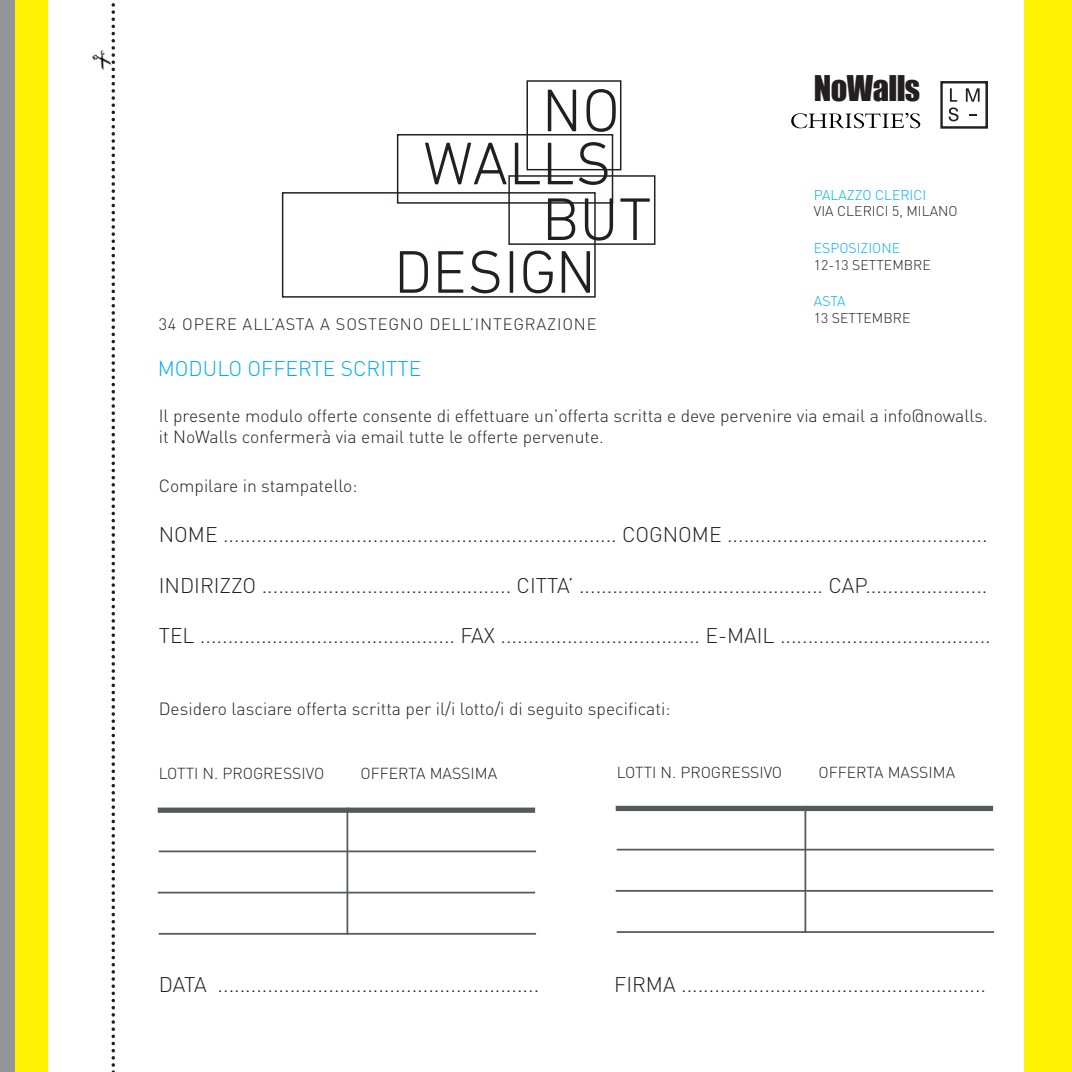
<style>
.page{position:relative;width:1072px;height:1072px;background:#fff}
.page>*{position:absolute;margin:0;border:0;box-sizing:border-box;transform-origin:0 0}
.t1{font:32.55px "Impact";letter-spacing:-.02em;color:#231f20}
.t2{font:300 21px "DINOT";color:#231f20}
.t3{font:300 21px "DINOT";color:#00aeef}
.t4{font:300 17.5px/21px "DINOT";color:#231f20}
.t5{font:300 16.45px "DINOT";letter-spacing:.05em;color:#231f20}
.t6{font:300 15.75px "DIN Pro";color:#231f20}
.t7{font:300 14px "DINOT";color:#231f20}
.t8{font:300 14px "DINOT";color:#00aeef}
</style>
<div class="page">
<div style="left:1024px;top:0;width:47px;height:1071px;background:#fff101"></div>
<svg style="left:111px;top:3px;width:4px;height:1069px"></svg>
<div style="left:941px;top:82px;width:46px;height:46px;border:2px solid #231f20"></div>
<svg style="left:965px;top:88px;width:14px;height:14px"></svg>
<svg style="left:948px;top:88px;width:10px;height:33px"></svg>
<div style="left:940px;top:81px;width:47px;height:47px;border:1px solid #231f20"></div>
<svg style="left:791px;top:113px;width:129px;height:15px"></svg>
<img style="left:92px;top:50px;width:20px;height:21px">
<div style="left:158px;top:807px;width:377px;height:5px;background:#57585a"></div>
<hr style="left:159px;top:850px;width:377px;height:2px;background:#57585a">
<hr style="left:158px;top:891px;width:377px;height:2px;background:#57585a">
<hr style="left:159px;top:932px;width:377px;height:2px;background:#57585a">
<hr style="left:346px;top:807px;width:2px;height:127px;background:#57585a">
<div style="left:615px;top:805px;width:378px;height:6px;background:#57585a"></div>
<hr style="left:616px;top:848px;width:378px;height:2px;background:#57585a">
<hr style="left:615px;top:890px;width:378px;height:1px;background:#57585a">
<hr style="left:616px;top:931px;width:378px;height:1px;background:#57585a">
<hr style="left:804px;top:805px;width:2px;height:127px;background:#57585a">
<svg style="left:425px;top:142px;width:182px;height:43px"></svg>
<div style="left:397px;top:134px;width:216px;height:70px;border:1px solid #231f20"></div>
<svg style="left:548px;top:89px;width:67px;height:43px"></svg>
<div style="left:526px;top:80px;width:95px;height:90px;border:1px solid #231f20"></div>
<svg style="left:548px;top:198px;width:101px;height:42px"></svg>
<div style="left:508px;top:175px;width:147px;height:70px;border:1px solid #231f20"></div>
<svg style="left:400px;top:250px;width:190px;height:43px"></svg>
<div style="left:282px;top:192px;width:313px;height:106px;border:1px solid #231f20"></div>
<div style="left:15px;top:0;width:33px;height:1071px;background:#fff101"></div>
<div style="left:0;top:0;width:15px;height:1071px;background:#939598"></div>
<p class="t5" style="left:159px;top:314px;width:439px">34 OPERE ALL’ASTA A SOSTEGNO DELL’INTEGRAZIONE</p>
<p class="t1" style="left:814px;top:63px;width:108px">NoWalls</p>
<p class="t8" style="left:814px;top:186px;width:114px">PALAZZO CLERICI</p>
<p class="t7" style="left:814px;top:203px;width:145px">VIA CLERICI 5, MILANO</p>
<p class="t8" style="left:814px;top:239px;width:88px">ESPOSIZIONE</p>
<p class="t7" style="left:814px;top:256px;width:118px">12-13 SETTEMBRE</p>
<p class="t8" style="left:814px;top:293px;width:33px">ASTA</p>
<p class="t7" style="left:814px;top:309px;width:98px">13 SETTEMBRE</p>
<p class="t3" style="left:158px;top:355px;width:265px">MODULO OFFERTE SCRITTE</p>
<p class="t4" style="left:159px;top:404px;width:830px">Il presente modulo offerte consente di effettuare un’offerta scritta e deve pervenire via email a info@nowalls. it NoWalls confermerà via email tutte le offerte pervenute.</p>
<p class="t4" style="left:159px;top:475px;width:200px">Compilare in stampatello:</p>
<p class="t2" style="left:159px;top:521px;width:830px">NOME ....................................................................... COGNOME ...............................................</p>
<p class="t2" style="left:159px;top:572px;width:830px">INDIRIZZO ............................................. CITTA’ ............................................ CAP......................</p>
<p class="t2" style="left:159px;top:622px;width:833px">TEL .............................................. FAX .................................... E-MAIL ......................................</p>
<p class="t4" style="left:159px;top:698px;width:513px">Desidero lasciare offerta scritta per il/i lotto/i di seguito specificati:</p>
<p class="t6" style="left:159px;top:763px;width:167px">LOTTI N. PROGRESSIVO</p>
<p class="t6" style="left:360px;top:763px;width:138px">OFFERTA MASSIMA</p>
<p class="t6" style="left:616px;top:761px;width:167px">LOTTI N. PROGRESSIVO</p>
<p class="t6" style="left:818px;top:761px;width:138px">OFFERTA MASSIMA</p>
<p class="t2" style="left:159px;top:971px;width:382px">DATA ..........................................................</p>
<p class="t2" style="left:614px;top:971px;width:373px">FIRMA .......................................................</p>
</div>
